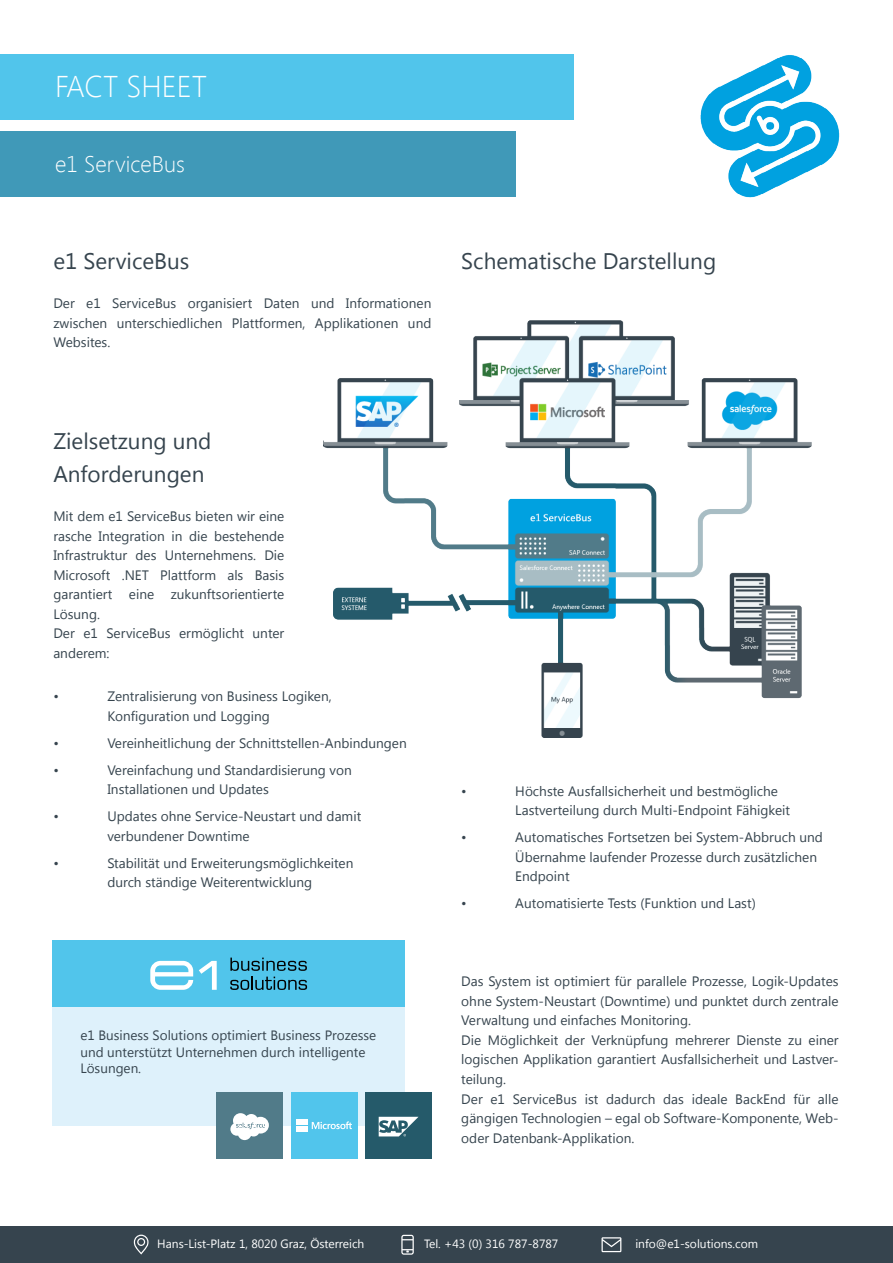
<style>
.page{position:relative;width:893px;height:1263px;background:#fff}
.page>*{position:absolute;margin:0;border:0;box-sizing:border-box;transform-origin:0 0}
.t1{font:300 30px "Segoe UI";color:#fff}
.t2{font:22.5px/33px "Segoe UI";color:#36444e}
.t3{font:300 22.5px "Segoe UI";color:#fff}
.t4{font:13.65px/19.5px "Segoe UI";color:#36444e}
.t5{font:13.5px/16.2px "Segoe UI";color:#36444e}
.t6{font:12px "Segoe UI";color:#fff}
</style>
<div class="page">
<img style="left:323px;top:320px;width:488px;height:418px">
<div style="left:0;top:54px;width:573px;height:65px;background:#51c5eb"></div>
<div style="left:0;top:131px;width:516px;height:66px;background:#4099b8"></div>
<div style="left:0;top:1226px;width:893px;height:37px;background:#36444e"></div>
<svg style="left:134px;top:1234px;width:15px;height:20px"></svg>
<svg style="left:601px;top:1237px;width:20px;height:15px"></svg>
<svg style="left:401px;top:1235px;width:13px;height:20px"></svg>
<img style="left:700px;top:55px;width:140px;height:143px">
<div style="left:52px;top:940px;width:353px;height:185px;background:#def1fb"></div>
<div style="left:52px;top:940px;width:353px;height:67px;background:#51c5eb"></div>
<svg style="left:199px;top:961px;width:18px;height:29px"></svg>
<svg style="left:150px;top:961px;width:43px;height:29px"></svg>
<svg style="left:230px;top:957px;width:77px;height:33px"></svg>
<div style="left:365px;top:1092px;width:67px;height:67px;background:#255a6a"></div>
<svg style="left:379px;top:1117px;width:39px;height:19px"></svg>
<div style="left:216px;top:1092px;width:67px;height:67px;background:#517b89"></div>
<svg style="left:230px;top:1113px;width:39px;height:27px"></svg>
<div style="left:291px;top:1092px;width:67px;height:67px;background:#51c5ec"></div>
<svg style="left:296px;top:1119px;width:56px;height:12px"></svg>
<h1 class="t1" style="left:55px;top:66px;width:153px">FACT SHEET</h1>
<h2 class="t3" style="left:55px;top:149px;width:131px">e1 ServiceBus</h2>
<h2 class="t2" style="left:53px;top:244px;width:138px">e1 ServiceBus</h2>
<p class="t4" style="left:53px;top:293px;width:380px;text-align:justify">Der e1 ServiceBus organisiert Daten und Informationen zwischen unterschiedlichen Plattformen, Applikationen und Websites.</p>
<h2 class="t2" style="left:461px;top:244px;width:256px">Schematische Darstellung</h2>
<h2 class="t2" style="left:53px;top:424px;width:160px">Zielsetzung und<br>Anforderungen</h2>
<p class="t4" style="left:53px;top:506px;width:233px">Mit dem e1 ServiceBus bieten wir eine rasche Integration in die bestehende<br>Infrastruktur des Unternehmens. Die<br>Microsoft .NET Plattform als Basis garantiert eine zukunftsorientierte<br>Lösung.<br>Der e1 ServiceBus ermöglicht unter anderem:</p>
<p class="t4" style="left:53px;top:686px;width:7px">•</p>
<p class="t4" style="left:107px;top:686px;width:226px">Zentralisierung von Business Logiken,<br>Konfiguration und Logging</p>
<p class="t4" style="left:53px;top:733px;width:7px">•</p>
<p class="t4" style="left:107px;top:733px;width:301px">Vereinheitlichung der Schnittstellen-Anbindungen</p>
<p class="t4" style="left:53px;top:760px;width:7px">•</p>
<p class="t4" style="left:107px;top:760px;width:246px">Vereinfachung und Standardisierung von<br>Installationen und Updates</p>
<p class="t4" style="left:53px;top:806px;width:7px">•</p>
<p class="t4" style="left:107px;top:806px;width:255px">Updates ohne Service-Neustart und damit verbundener Downtime</p>
<p class="t4" style="left:53px;top:853px;width:7px">•</p>
<p class="t4" style="left:107px;top:853px;width:248px">Stabilität und Erweiterungsmöglichkeiten durch ständige Weiterentwicklung</p>
<p class="t5" style="left:80px;top:1027px;width:297px">e1 Business Solutions optimiert Business Prozesse und unterstützt Unternehmen durch intelligente<br>Lösungen.</p>
<p class="t4" style="left:461px;top:781px;width:7px">•</p>
<p class="t4" style="left:515px;top:781px;width:276px">Höchste Ausfallsicherheit und bestmögliche<br>Lastverteilung durch Multi-Endpoint Fähigkeit</p>
<p class="t4" style="left:461px;top:827px;width:7px">•</p>
<p class="t4" style="left:515px;top:827px;width:309px">Automatisches Fortsetzen bei System-Abbruch und<br>Übernahme laufender Prozesse durch zusätzlichen<br>Endpoint</p>
<p class="t4" style="left:461px;top:893px;width:7px">•</p>
<p class="t4" style="left:515px;top:893px;width:242px">Automatisierte Tests (Funktion und Last)</p>
<p class="t4" style="left:461px;top:971px;width:379px">Das System ist optimiert für parallele Prozesse, Logik-Updates ohne System-Neustart (Downtime) und punktet durch zentrale Verwaltung und einfaches Monitoring.<br>Die Möglichkeit der Verknüpfung mehrerer Dienste zu einer logischen Applikation garantiert Ausfallsicherheit und Lastver&shy;teilung.<br>Der e1 ServiceBus ist dadurch das ideale BackEnd für alle gängigen Technologien – egal ob Software-Komponente, Web&shy;oder Datenbank-Applikation.</p>
<p class="t6" style="left:157px;top:1235px;width:209px">Hans-List-Platz 1, 8020 Graz, Österreich</p>
<p class="t6" style="left:424px;top:1235px;width:136px">Tel. +43 (0) 316 787-8787</p>
<p class="t6" style="left:635px;top:1235px;width:124px">info@e1-solutions.com</p>
</div>
